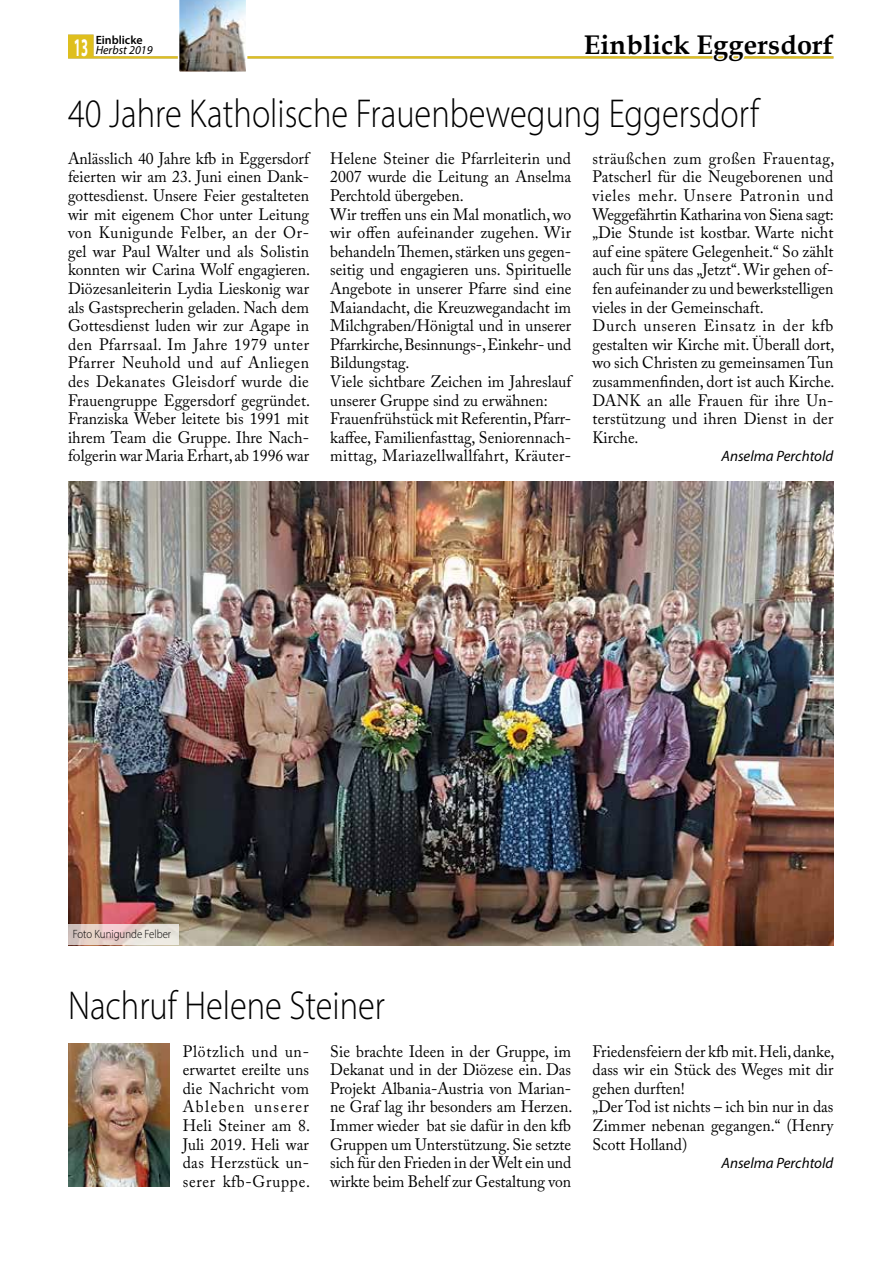
<style>
.page{position:relative;width:893px;height:1263px;background:#fff}
.page>*{position:absolute;margin:0;border:0;box-sizing:border-box;transform-origin:0 0}
.t1{font:300 40.5px "Myriad Pro";color:#000;scale:.85 1}
.t2{font:700 27px "Book Antiqua";letter-spacing:.005em;color:#000}
.t3{font:16.5px/18.6px "Adobe Caslon Pro";color:#000;text-align:justify;scale:.95 1}
.t4{font:italic 15px "Myriad Pro";color:#000}
.t5{font:italic 12px/10.5px "Myriad Pro";color:#000}
.t6{font:300 12px "Myriad Pro";color:#000;scale:.9 1}
.s1{font-weight:600;font-style:normal}
.s2{font-weight:700;font-style:normal;font-size:25.5px;color:#fff}
</style>
<div class="page">
<div style="left:278px;top:98px;width:6px;height:7px;border:3px solid #fff;border-radius:50%"></div>
<img style="left:68px;top:481px;width:765px;height:464px">
<svg style="left:68px;top:814px;width:320px;height:230px"></svg>
<img style="left:68px;top:1044px;width:102px;height:143px">
<svg style="left:69px;top:924px;width:110px;height:21px;background:#e5d5cf"></svg>
<hr style="left:68px;top:56px;width:765px;height:3px;background:#dfbf1d">
<div style="left:68px;top:35px;width:26px;height:22px;background:#dfbf1d"></div>
<svg style="left:178px;top:0;width:69px;height:72px;background:#a1a7a9"></svg>
<svg style="left:282px;top:56px;width:552px;height:49px"></svg>
<p class="t5" style="left:74px;top:34px;width:80px;text-indent:22px"><span class="s1">Einblicke<br></span><span class="s2">13</span> Herbst 2019</p>
<h2 class="t2" style="left:584px;top:27px;width:251px">Einblick Eggersdorf</h2>
<h1 class="t1" style="left:68px;top:89px;width:814px">40 Jahre Katholische Frauenbewegung Eggersdorf</h1>
<p class="t3" style="left:68px;top:149px;width:256px">Anlässlich 40 Jahre kfb in Eggersdorf feierten wir am 23. Juni einen Dank&shy;gottesdienst. Unsere Feier gestalteten wir mit eigenem Chor unter Leitung von Kunigunde Felber, an der Or&shy;gel war Paul Walter und als Solistin konnten wir Carina Wolf engagieren.<br>Diözesanleiterin Lydia Lieskonig war als Gastsprecherin geladen. Nach dem Gottesdienst luden wir zur Agape in den Pfarrsaal. Im Jahre 1979 unter Pfarrer Neuhold und auf Anliegen des Dekanates Gleisdorf wurde die Frauengruppe Eggersdorf gegründet.<br>Franziska Weber leitete bis 1991 mit ihrem Team die Gruppe. Ihre Nach&shy;folgerin war Maria Erhart, ab 1996 war</p>
<p class="t3" style="left:330px;top:149px;width:255px;text-align:left">Helene Steiner die Pfarrleiterin und 2007 wurde die Leitung an Anselma Perchtold übergeben.<br>Wir treffen uns ein Mal monatlich, wo wir offen aufeinander zugehen. Wir behandeln Themen, stärken uns gegen&shy;seitig und engagieren uns. Spirituelle Angebote in unserer Pfarre sind eine Maiandacht, die Kreuzwegandacht im Milchgraben/Hönigtal und in unserer Pfarrkirche, Besinnungs-, Einkehr- und Bildungstag.<br>Viele sichtbare Zeichen im Jahreslauf unserer Gruppe sind zu erwähnen:<br>Frauenfrühstück mit Referentin, Pfarr&shy;kaffee, Familienfasttag, Seniorennach&shy;mittag, Mariazellwallfahrt, Kräuter-</p>
<p class="t3" style="left:592px;top:149px;width:256px;text-align:left">sträußchen zum großen Frauentag, Patscherl für die Neugeborenen und vieles mehr. Unsere Patronin und Weggefährtin Katharina von Siena sagt: „Die Stunde ist kostbar. Warte nicht auf eine spätere Gelegenheit.“ So zählt auch für uns das „Jetzt“. Wir gehen of&shy;fen aufeinander zu und bewerkstelligen vieles in der Gemeinschaft.<br>Durch unseren Einsatz in der kfb gestalten wir Kirche mit. Überall dort, wo sich Christen zu gemeinsamen Tun zusammenfinden, dort ist auch Kirche.<br>DANK an alle Frauen für ihre Un&shy;terstützung und ihren Dienst in der Kirche.</p>
<p class="t4" style="left:721px;top:447px;width:114px">Anselma Perchtold</p>
<p class="t6" style="left:73px;top:926px;width:111px">Foto Kunigunde Felber</p>
<h1 class="t1" style="left:68px;top:981px;width:375px">Nachruf Helene Steiner</h1>
<p class="t3" style="left:183px;top:1041px;width:136px">Plötzlich und un&shy;erwartet ereilte uns die Nachricht vom Ableben unserer Heli Steiner am 8.<br>Juli 2019. Heli war das Herzstück un&shy;serer kfb-Gruppe.</p>
<p class="t3" style="left:330px;top:1041px;width:256px">Sie brachte Ideen in der Gruppe, im Dekanat und in der Diözese ein. Das Projekt Albania-Austria von Marian&shy;ne Graf lag ihr besonders am Herzen.<br>Immer wieder bat sie dafür in den kfb Gruppen um Unterstützung. Sie setzte sich für den Frieden in der Welt ein und wirkte beim Behelf zur Gestaltung von</p>
<p class="t3" style="left:592px;top:1041px;width:256px;text-align:left">Friedensfeiern der kfb mit. Heli, danke, dass wir ein Stück des Weges mit dir gehen durften!<br>„Der Tod ist nichts – ich bin nur in das<br>Zimmer nebenan gegangen.“ (Henry<br>Scott Holland)</p>
<p class="t4" style="left:721px;top:1154px;width:114px">Anselma Perchtold</p>
</div>
